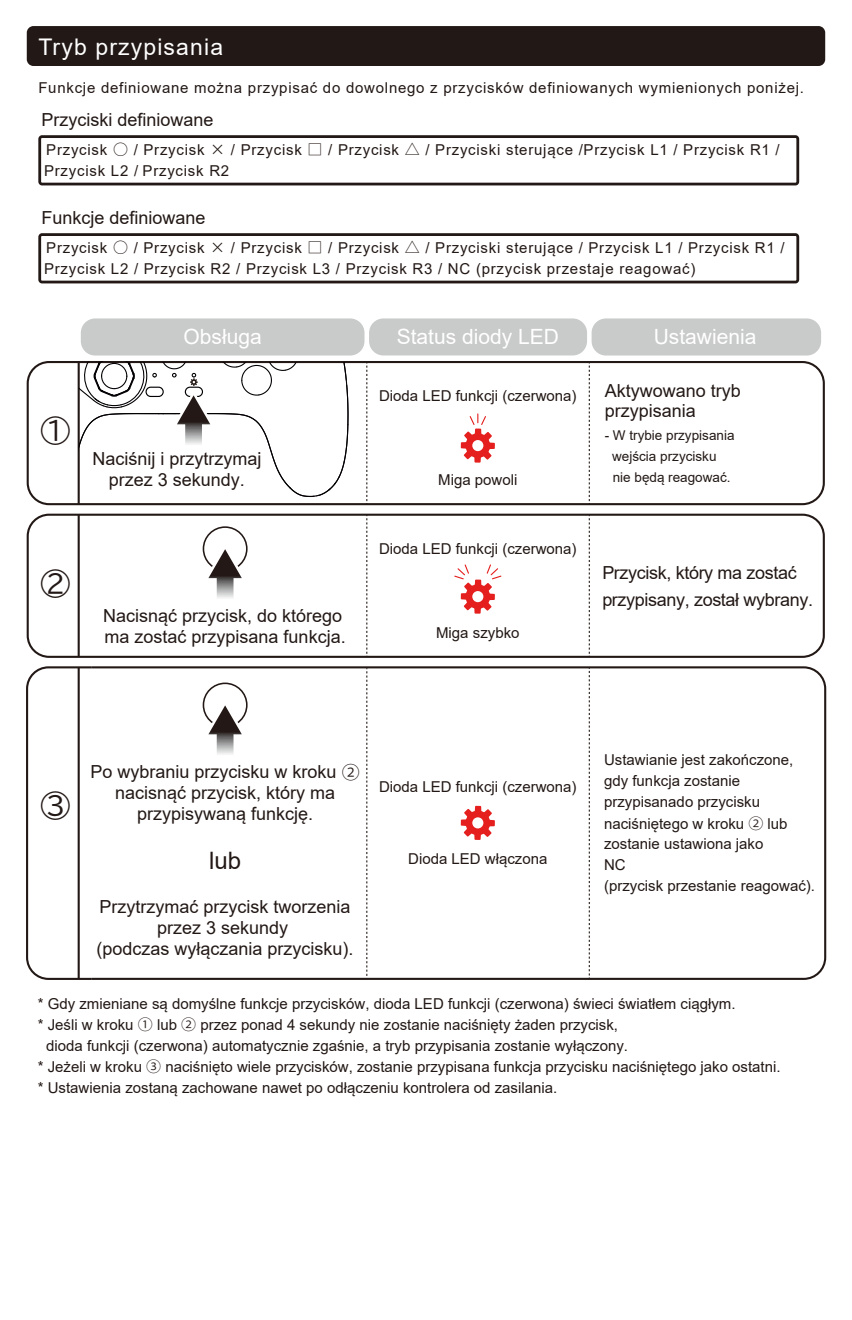
<style>
.page{position:relative;width:852px;height:1320px;background:#fff}
.page>*{position:absolute;margin:0;border:0;box-sizing:border-box;transform-origin:0 0}
.t1{font:30px "TBUD Go Std";color:#221815}
.t2{font:24px "Arial";color:#221815}
.t3{font:23.1px "Arial";letter-spacing:.05em;color:#fff}
.t4{font:21px "Arial";color:#fff}
.t5{font:18px/21px "Arial";color:#221815;text-align:center}
.t6{font:18px/27px "Arial";letter-spacing:-.02em;color:#221815}
.t7{font:15px/21px "Arial";color:#221815}
.t8{font:15px/21px "Arial";letter-spacing:.05em;color:#221815}
.t9{font:13.5px/21px "Arial";color:#221815}
.s1{font-family:"Koz Go Pr 6 N"}
</style>
<div class="page">
<div style="left:27px;top:26px;width:798px;height:40px;background:#221815;border-radius:7px"></div>
<div style="left:27px;top:361px;width:798px;height:144px;border:2px solid #221815;border-radius:21px"></div>
<svg style="left:366px;top:362px;width:1px;height:142px"></svg>
<svg style="left:589px;top:362px;width:1px;height:142px"></svg>
<hr style="left:78px;top:362px;width:2px;height:142px;background:#221815">
<div style="left:27px;top:514px;width:798px;height:144px;border:2px solid #221815;border-radius:21px"></div>
<svg style="left:366px;top:515px;width:1px;height:142px"></svg>
<svg style="left:589px;top:515px;width:1px;height:142px"></svg>
<div style="left:203px;top:526px;width:45px;height:45px;border:2px solid #221815;border-radius:50%"></div>
<svg style="left:206px;top:549px;width:38px;height:49px"></svg>
<hr style="left:78px;top:514px;width:2px;height:143px;background:#221815">
<svg style="left:94px;top:666px;width:733px;height:314px"></svg>
<svg style="left:366px;top:668px;width:1px;height:311px"></svg>
<svg style="left:589px;top:668px;width:1px;height:310px"></svg>
<svg style="left:26px;top:666px;width:68px;height:314px"></svg>
<div style="left:203px;top:683px;width:44px;height:43px;background:#fff;border-radius:50%"></div>
<div style="left:203px;top:682px;width:45px;height:45px;border:2px solid #221815;border-radius:50%"></div>
<svg style="left:206px;top:705px;width:38px;height:55px"></svg>
<svg style="left:461px;top:414px;width:34px;height:49px"></svg>
<svg style="left:454px;top:564px;width:48px;height:50px"></svg>
<svg style="left:461px;top:806px;width:34px;height:34px"></svg>
<svg style="left:38px;top:135px;width:761px;height:50px"></svg>
<svg style="left:38px;top:233px;width:761px;height:50px"></svg>
<div style="left:81px;top:318px;width:283px;height:37px;background:#c9caca;border-radius:14px"></div>
<div style="left:592px;top:318px;width:229px;height:37px;background:#c9caca;border-radius:14px"></div>
<div style="left:369px;top:318px;width:218px;height:37px;background:#c9caca;border-radius:14px"></div>
<svg style="left:79px;top:362px;width:270px;height:136px"></svg>
<hr style="left:78px;top:667px;width:2px;height:312px;background:#221815">
<h3 class="t3" style="left:38px;top:31px;width:186px">Tryb przypisania</h3>
<p class="t8" style="left:38px;top:77px;width:767px">Funkcje definiowane można przypisać do dowolnego z przycisków definiowanych wymienionych poniżej.</p>
<p class="t5" style="left:41px;top:109px;width:174px">Przyciski definiowane</p>
<p class="t8" style="left:44px;top:139px;width:737px">Przycisk <span class="s1">○</span> / Przycisk <span class="s1">×</span> / Przycisk <span class="s1">□</span> / Przycisk <span class="s1">△</span> / Przyciski sterujące /Przycisk L1 / Przycisk R1 /<br>Przycisk L2 / Przycisk R2</p>
<p class="t5" style="left:41px;top:207px;width:166px">Funkcje definiowane</p>
<p class="t8" style="left:44px;top:237px;width:742px">Przycisk <span class="s1">○</span> / Przycisk <span class="s1">×</span> / Przycisk <span class="s1">□</span> / Przycisk <span class="s1">△</span> / Przyciski sterujące / Przycisk L1 / Przycisk R1 /<br>Przycisk L2 / Przycisk R2 / Przycisk L3 / Przycisk R3 / NC (przycisk przestaje reagować)</p>
<h1 class="t1" style="left:40px;top:406px;width:31px">①</h1>
<h3 class="t4" style="left:184px;top:322px;width:80px">Obsługa</h3>
<h3 class="t4" style="left:397px;top:322px;width:164px">Status diody LED</h3>
<h3 class="t4" style="left:654px;top:322px;width:104px">Ustawienia</h3>
<p class="t5" style="left:92px;top:448px;width:170px">Naciśnij i przytrzymaj przez 3 sekundy.</p>
<p class="t7" style="left:379px;top:385px;width:199px">Dioda LED funkcji (czerwona)</p>
<p class="t7" style="left:438px;top:469px;width:81px">Miga powoli</p>
<p class="t7" style="left:379px;top:538px;width:199px">Dioda LED funkcji (czerwona)</p>
<p class="t5" style="left:605px;top:381px;width:138px;line-height:19.2px;text-align:left">Aktywowano tryb przypisania</p>
<p class="t9" style="left:612px;top:424px;width:124px;text-indent:-8px">- W trybie przypisania wejścia przycisku nie będą reagować.</p>
<h1 class="t1" style="left:40px;top:559px;width:31px">②</h1>
<p class="t6" style="left:602px;top:559px;width:212px">Przycisk, który ma zostać przypisany, został wybrany.</p>
<p class="t5" style="left:103px;top:605px;width:244px;text-align:left">Nacisnąć przycisk, do którego ma zostać przypisana funkcja.</p>
<p class="t7" style="left:436px;top:622px;width:85px">Miga szybko</p>
<h1 class="t1" style="left:40px;top:780px;width:31px">③</h1>
<p class="t5" style="left:91px;top:761px;width:271px">Po wybraniu przycisku w kroku <span class="s1">② </span>nacisnąć przycisk, który ma przypisywaną funkcję.</p>
<h2 class="t2" style="left:209px;top:844px;width:34px">lub</h2>
<p class="t5" style="left:97px;top:896px;width:259px">Przytrzymać przycisk tworzenia przez 3 sekundy<br>(podczas wyłączania przycisku).</p>
<p class="t7" style="left:379px;top:776px;width:199px">Dioda LED funkcji (czerwona)</p>
<p class="t7" style="left:408px;top:848px;width:141px">Dioda LED włączona</p>
<p class="t7" style="left:604px;top:749px;width:212px">Ustawianie jest zakończone, gdy funkcja zostanie przypisanado przycisku naciśniętego w kroku <span class="s1">②</span> lub zostanie ustawiona jako<br>NC<br>(przycisk przestanie reagować).</p>
<p class="t7" style="left:38px;top:993px;width:699px">* Gdy zmieniane są domyślne funkcje przycisków, dioda LED funkcji (czerwona) świeci światłem ciągłym.</p>
<p class="t7" style="left:38px;top:1014px;width:582px">* Jeśli w kroku <span class="s1">①</span> lub <span class="s1">②</span> przez ponad 4 sekundy nie zostanie naciśnięty żaden przycisk,</p>
<p class="t7" style="left:46px;top:1035px;width:583px">dioda funkcji (czerwona) automatycznie zgaśnie, a tryb przypisania zostanie wyłączony.</p>
<p class="t7" style="left:38px;top:1056px;width:744px">* Jeżeli w kroku <span class="s1">③</span> naciśnięto wiele przycisków, zostanie przypisana funkcja przycisku naciśniętego jako ostatni.</p>
<p class="t7" style="left:38px;top:1077px;width:521px">* Ustawienia zostaną zachowane nawet po odłączeniu kontrolera od zasilania.</p>
</div>
